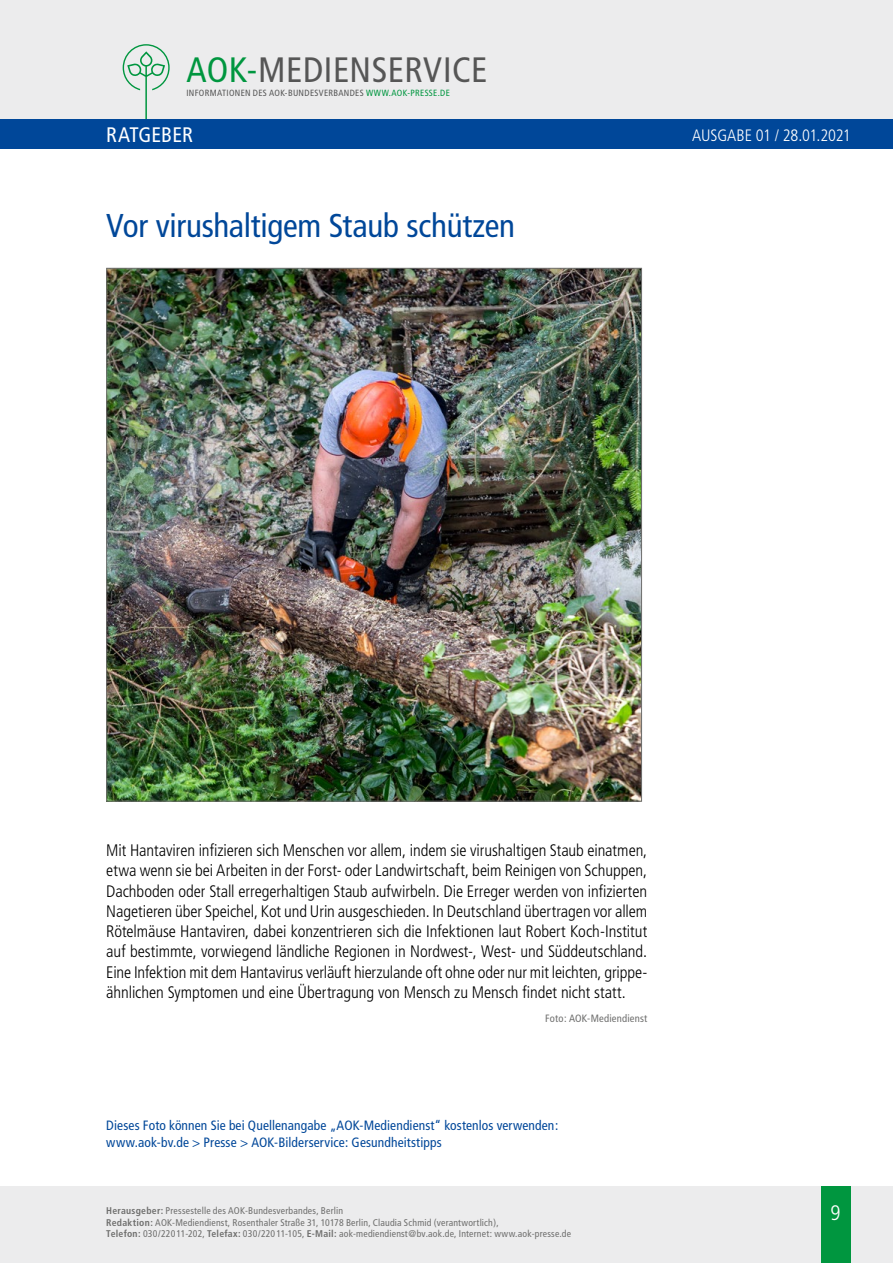
<style>
.page{position:relative;width:893px;height:1263px;background:#fff}
.page>*{position:absolute;margin:0;border:0;box-sizing:border-box;transform-origin:0 0}
.t1{font:condensed 35.25px "Frutiger";letter-spacing:.015em;color:#565656}
._2_Überschrift{font:condensed 33px "Frutiger";letter-spacing:-.01em;color:#004799}
.t2{font:condensed 21px "Frutiger";color:#fff}
.t3{font:300 condensed 21px "Frutiger";color:#fff}
._4_Fließtext{font:300 condensed 16.65px/20.2px "Frutiger";letter-spacing:-.005em;color:#000;text-align:justify}
.t4{font:300 condensed 16.5px "Frutiger";letter-spacing:-.01em;color:#fff}
.t5{font:condensed 13.5px/16.5px "Frutiger";letter-spacing:.01em;color:#004799}
.Grafik_Foto-Quelle{font:condensed 10.65px "Frutiger";letter-spacing:.015em;color:#6f6f6e}
.t6{font:condensed 9.75px/11.7px "Frutiger";letter-spacing:.02em;color:#6f6f6e}
.t7{font:condensed 9px "Frutiger";letter-spacing:.035em;color:#565656}
.s1{color:#00963f}
.s2{font-weight:700}
</style>
<div class="page">
<div style="left:0;top:1186px;width:893px;height:77px;background:#ececed"></div>
<div style="left:821px;top:1186px;width:29px;height:77px;background:#00963f"></div>
<div style="left:0;top:0;width:893px;height:141px;background:#ececed"></div>
<svg style="left:123px;top:44px;width:47px;height:75px"></svg>
<div style="left:0;top:119px;width:893px;height:30px;background:#004799"></div>
<img style="left:108px;top:270px;width:532px;height:529px">
<h1 class="t1" style="left:186px;top:49px;width:303px"><span class="s1">AOK-</span>MEDIENSERVICE</h1>
<p class="t7" style="left:186px;top:87px;width:265px">INFORMATIONEN DES AOK-BUNDESVERBANDES <span class="s1">WWW.AOK-PRESSE.DE</span></p>
<p class="t2" style="left:106px;top:123px;width:88px">RATGEBER</p>
<p class="t4" style="left:692px;top:125px;width:160px">AUSGABE 01 / 28.01.2021</p>
<p class="_2_Überschrift" style="left:106px;top:207px;width:410px">Vor virushaltigem Staub schützen</p>
<p class="_4_Fließtext" style="left:106px;top:840px;width:542px">Mit Hantaviren infizieren sich Menschen vor allem, indem sie virushaltigen Staub einatmen, etwa wenn sie bei Arbeiten in der Forst- oder Landwirtschaft, beim Reinigen von Schuppen, Dachboden oder Stall erregerhaltigen Staub aufwirbeln. Die Erreger werden von infizierten Nagetieren über Speichel, Kot und Urin ausgeschieden. In Deutschland übertragen vor allem Rötelmäuse Hantaviren, dabei konzentrieren sich die Infektionen laut Robert Koch-Institut auf bestimmte, vorwiegend ländliche Regionen in Nordwest-, West- und Süddeutschland.<br>Eine Infektion mit dem Hantavirus verläuft hierzulande oft ohne oder nur mit leichten, grippe&shy;ähnlichen Symptomen und eine Übertragung von Mensch zu Mensch findet nicht statt.</p>
<p class="Grafik_Foto-Quelle" style="left:545px;top:1012px;width:104px">Foto: AOK-Mediendienst</p>
<p class="t5" style="left:106px;top:1117px;width:453px">Dieses Foto können Sie bei Quellenangabe „AOK-Mediendienst“ kostenlos verwenden: www.aok-bv.de &gt; Presse &gt; AOK-Bilderservice: Gesundheitstipps</p>
<p class="t6" style="left:106px;top:1205px;width:466px"><span class="s2">Herausgeber:</span> Pressestelle des AOK-Bundesverbandes, Berlin<br><span class="s2">Redaktion:</span> AOK-Mediendienst, Rosenthaler Straße 31, 10178 Berlin, Claudia Schmid (verantwortlich),<br><span class="s2">Telefon:</span> 030/22011-202, <span class="s2">Telefax:</span> 030/22011-105, <span class="s2">E-Mail:</span> aok-mediendienst@bv.aok.de, Internet: www.aok-presse.de</p>
<p class="t3" style="left:830px;top:1201px;width:12px">9</p>
</div>
